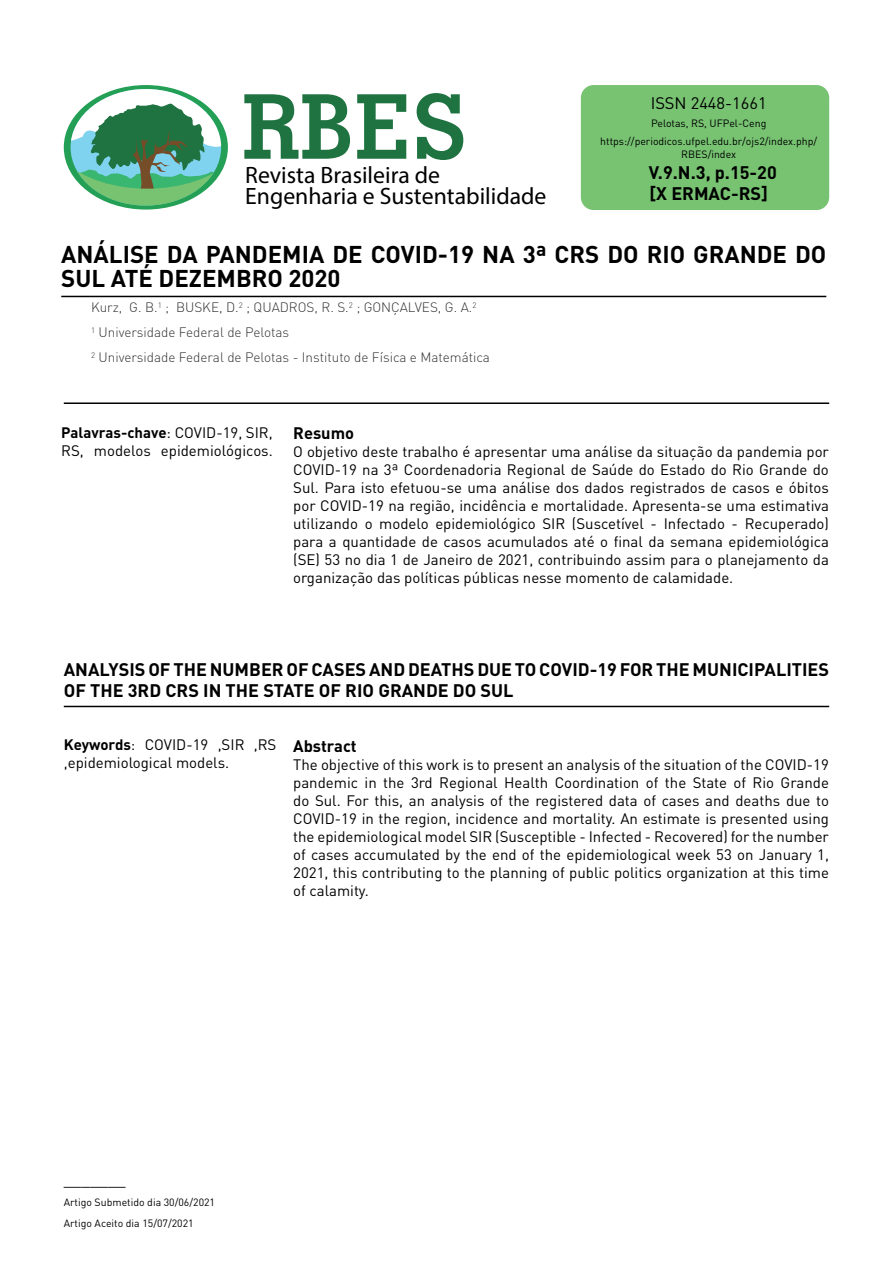
<style>
.page{position:relative;width:893px;height:1263px;background:#fff}
.page>*{position:absolute;margin:0;border:0;box-sizing:border-box;transform-origin:0 0}
.t1{font:700 89.55px "Geometric Slab 703 BT";color:#1e7341}
.t2{font:700 24px/24px "DIN";color:#000}
.t3{font:23.7px/21.6px "Myriad Pro";color:#000}
.t4{font:700 18px/21px "DIN";color:#000}
.t5{font:16.5px "DIN";color:#000}
.t6{font:700 16.5px "DIN";color:#000}
.t7{font:15px/18px "DIN";color:#000;text-align:justify}
.t8{font:300 13.5px/25px "DIN";color:#323232}
.t9{font:10.5px/17.7px "DIN";color:#000;text-align:center}
.s1{font-weight:700}
</style>
<div class="page">
<div style="left:581px;top:85px;width:248px;height:125px;background:#77c372;border-radius:13px"></div>
<div style="left:64px;top:85px;width:164px;height:125px;background:#249f56;border-radius:50%"></div>
<svg style="left:71px;top:89px;width:150px;height:117px"></svg>
<hr style="left:61px;top:296px;width:765px;height:1px;background:#000">
<hr style="left:64px;top:706px;width:765px;height:1px;background:#000">
<hr style="left:64px;top:402px;width:765px;height:2px;background:#000">
<h1 class="t1" style="left:242px;top:72px;width:226px">RBES</h1>
<p class="t5" style="left:651px;top:93px;width:117px">ISSN 2448-1661</p>
<p class="t9" style="left:600px;top:114px;width:218px">Pelotas, RS, UFPel-Ceng https://periodicos.ufpel.edu.br/ojs2/index.php/</p>
<p class="t9" style="left:681px;top:145px;width:56px">RBES/index</p>
<p class="t4" style="left:649px;top:161px;width:129px">V.9.N.3, p.15-20 [X ERMAC-RS]</p>
<h3 class="t3" style="left:245px;top:164px;width:303px">Revista Brasileira de<br>Engenharia e Sustentabilidade</h3>
<h2 class="t2" style="left:61px;top:241px;width:767px">ANÁLISE DA PANDEMIA DE COVID-19 NA 3ª CRS DO RIO GRANDE DO<br>SUL ATÉ DEZEMBRO 2020</h2>
<p class="t8" style="left:91px;top:295px;width:400px">Kurz, G. B.<sup>1</sup> ; BUSKE, D.<sup>2</sup> ; QUADROS, R. S.<sup>2</sup> ; GONÇALVES, G. A.<sup>2<br>1</sup> Universidade Federal de Pelotas<br><sup>2</sup> Universidade Federal de Pelotas - Instituto de Física e Matemática</p>
<p class="t7" style="left:61px;top:423px;width:213px"><span class="s1">Palavras-chave</span>: COVID-19, SIR,<br>RS, modelos epidemiológicos.</p>
<p class="t6" style="left:293px;top:422px;width:62px">Resumo</p>
<p class="t7" style="left:293px;top:442px;width:537px">O objetivo deste trabalho é apresentar uma análise da situação da pandemia por COVID-19 na 3ª Coordenadoria Regional de Saúde do Estado do Rio Grande do Sul. Para isto efetuou-se uma análise dos dados registrados de casos e óbitos por COVID-19 na região, incidência e mortalidade. Apresenta-se uma estimativa utilizando o modelo epidemiológico SIR (Suscetível - Infectado - Recuperado) para a quantidade de casos acumulados até o final da semana epidemiológica (SE) 53 no dia 1 de Janeiro de 2021, contribuindo assim para o planejamento da organização das políticas públicas nesse momento de calamidade.</p>
<p class="t4" style="left:64px;top:658px;width:767px">ANALYSIS OF THE NUMBER OF CASES AND DEATHS DUE TO COVID-19 FOR THE MUNICIPALITIES<br>OF THE 3RD CRS IN THE STATE OF RIO GRANDE DO SUL</p>
<p class="t7" style="left:64px;top:736px;width:214px"><span class="s1">Keywords</span>: COVID-19 ,SIR ,RS ,epidemiological models.</p>
<p class="t6" style="left:293px;top:735px;width:65px">Abstract</p>
<p class="t7" style="left:293px;top:755px;width:537px">The objective of this work is to present an analysis of the situation of the COVID-19 pandemic in the 3rd Regional Health Coordination of the State of Rio Grande do Sul. For this, an analysis of the registered data of cases and deaths due to COVID-19 in the region, incidence and mortality. An estimate is presented using the epidemiological model SIR (Susceptible - Infected - Recovered) for the number of cases accumulated by the end of the epidemiological week 53 on January 1, 2021, this contributing to the planning of public politics organization at this time of calamity.</p>
<p class="t5" style="left:64px;top:1169px;width:64px">_______</p>
<p class="t9" style="left:64px;top:1191px;width:153px;line-height:21px;text-align:left">Artigo Submetido dia 30/06/2021<br>Artigo Aceito dia 15/07/2021</p>
</div>
